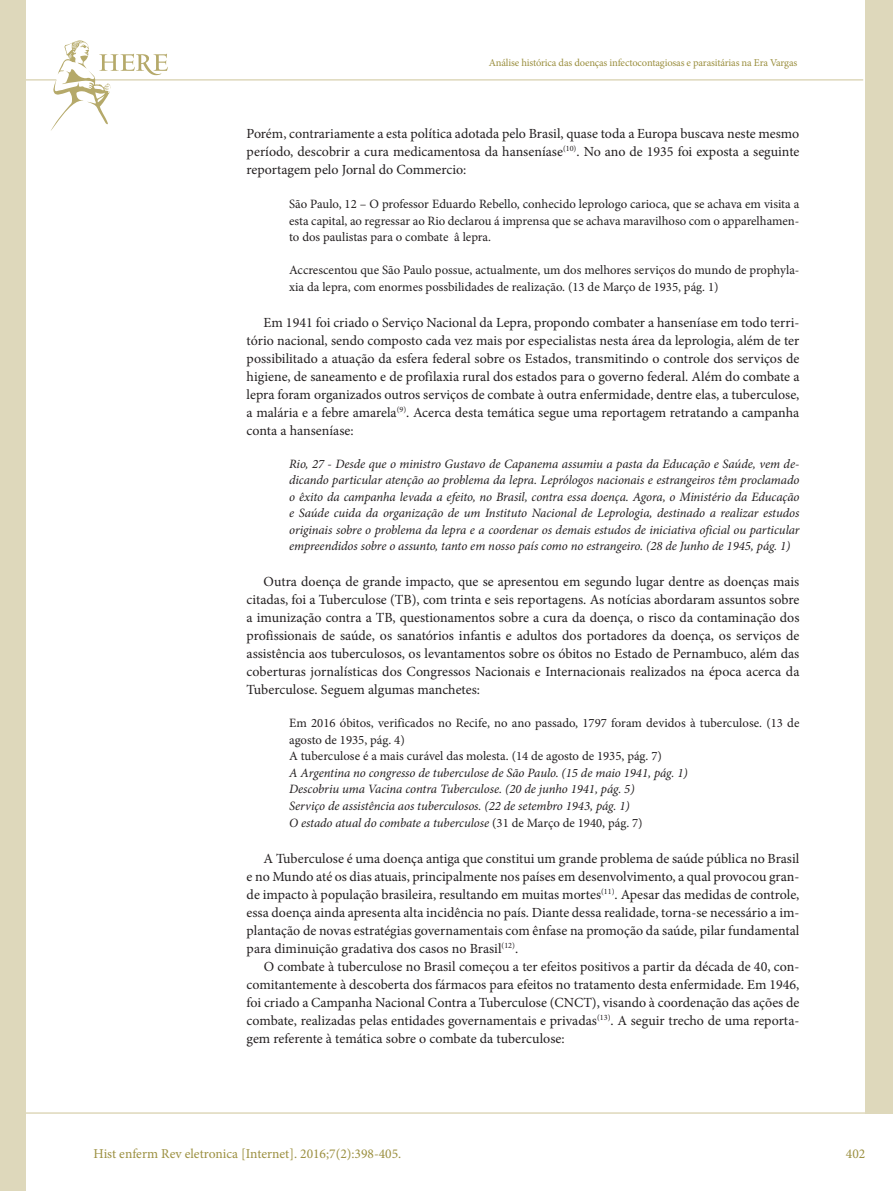
<style>
.page{position:relative;width:893px;height:1191px;background:#fff}
.page>*{position:absolute;margin:0;border:0;box-sizing:border-box;transform-origin:0 0}
.t1{font:13.95px/18px "Minion Pro";color:#231f20;text-align:justify}
.t2{font:13.5px "Minion Pro";color:#9b8f3f}
.t3{font:italic 12.75px/16.5px "Minion Pro";letter-spacing:-.005em;color:#231f20;text-align:justify}
.t4{font:12.75px/16.5px "Minion Pro";color:#231f20}
.t5{font:10.5px "Minion Pro";letter-spacing:-.015em;color:#9b8f3f}
.s1{font-style:normal}
</style>
<div class="page">
<hr style="left:0;top:1112px;width:893px;height:1px;background:#ded8bb">
<hr style="left:0;top:79px;width:863px;height:2px;background:#ded8bb">
<div style="left:865px;top:0;width:28px;height:1113px;background:#ded8bb"></div>
<div style="left:0;top:0;width:26px;height:1191px;background:#ded8bb"></div>
<svg style="left:50px;top:40px;width:118px;height:91px"></svg>
<p class="t5" style="left:489px;top:56px;width:310px">Análise histórica das doenças infectocontagiosas e parasitárias na Era Vargas</p>
<p class="t1" style="left:247px;top:124px;width:554px">Porém, contrariamente a esta política adotada pelo Brasil, quase toda a Europa buscava neste mesmo período, descobrir a cura medicamentosa da hanseníase<sup>(10)</sup>. No ano de 1935 foi exposta a seguinte reportagem pelo Jornal do Commercio:</p>
<p class="t4" style="left:289px;top:196px;width:512px;text-align:justify">São Paulo, 12 – O professor Eduardo Rebello, conhecido leprologo carioca, que se achava em visita a esta capital, ao regressar ao Rio declarou á imprensa que se achava maravilhoso com o apparelhamen&shy;to dos paulistas para o combate â lepra.</p>
<p class="t4" style="left:289px;top:262px;width:512px">Accrescentou que São Paulo possue, actualmente, um dos melhores serviços do mundo de prophyla&shy;xia da lepra, com enormes possbilidades de realização. (13 de Março de 1935, pág. 1)</p>
<p class="t1" style="left:247px;top:313px;width:554px;text-indent:17px">Em 1941 foi criado o Serviço Nacional da Lepra, propondo combater a hanseníase em todo terri&shy;tório nacional, sendo composto cada vez mais por especialistas nesta área da leprologia, além de ter possibilitado a atuação da esfera federal sobre os Estados, transmitindo o controle dos serviços de higiene, de saneamento e de profilaxia rural dos estados para o governo federal. Além do combate a lepra foram organizados outros serviços de combate à outra enfermidade, dentre elas, a tuberculose, a malária e a febre amarela<sup>(9)</sup>. Acerca desta temática segue uma reportagem retratando a campanha conta a hanseníase:</p>
<p class="t3" style="left:289px;top:455px;width:512px">Rio, 27 - Desde que o ministro Gustavo de Capanema assumiu a pasta da Educação e Saúde, vem de&shy;dicando particular atenção ao problema da lepra. Leprólogos nacionais e estrangeiros têm proclamado o êxito da campanha levada a efeito, no Brasil, contra essa doença. Agora, o Ministério da Educação e Saúde cuida da organização de um Instituto Nacional de Leprologia, destinado a realizar estudos originais sobre o problema da lepra e a coordenar os demais estudos de iniciativa oficial ou particular empreendidos sobre o assunto, tanto em nosso país como no estrangeiro. (28 de Junho de 1945, pág. 1)</p>
<p class="t1" style="left:247px;top:573px;width:554px;text-indent:17px">Outra doença de grande impacto, que se apresentou em segundo lugar dentre as doenças mais citadas, foi a Tuberculose (TB), com trinta e seis reportagens. As notícias abordaram assuntos sobre a imunização contra a TB, questionamentos sobre a cura da doença, o risco da contaminação dos profissionais de saúde, os sanatórios infantis e adultos dos portadores da doença, os serviços de assistência aos tuberculosos, os levantamentos sobre os óbitos no Estado de Pernambuco, além das coberturas jornalísticas dos Congressos Nacionais e Internacionais realizados na época acerca da Tuberculose. Seguem algumas manchetes:</p>
<p class="t4" style="left:289px;top:715px;width:512px">Em 2016 óbitos, verificados no Recife, no ano passado, 1797 foram devidos à tuberculose. (13 de agosto de 1935, pág. 4)<br>A tuberculose é a mais curável das molesta. (14 de agosto de 1935, pág. 7)</p>
<p class="t3" style="left:289px;top:764px;width:400px;text-align:left">A Argentina no congresso de tuberculose de São Paulo. (15 de maio 1941, pág. 1)<br>Descobriu uma Vacina contra Tuberculose. (20 de junho 1941, pág. 5)<br>Serviço de assistência aos tuberculosos. (22 de setembro 1943, pág. 1)<br>O estado atual do combate a tuberculose <span class="s1">(31 de Março de 1940, pág. 7)</span></p>
<p class="t1" style="left:247px;top:849px;width:554px;text-indent:17px">A Tuberculose é uma doença antiga que constitui um grande problema de saúde pública no Brasil e no Mundo até os dias atuais, principalmente nos países em desenvolvimento, a qual provocou gran&shy;de impacto à população brasileira, resultando em muitas mortes<sup>(11)</sup>. Apesar das medidas de controle, essa doença ainda apresenta alta incidência no país. Diante dessa realidade, torna-se necessário a im&shy;plantação de novas estratégias governamentais com ênfase na promoção da saúde, pilar fundamental para diminuição gradativa dos casos no Brasil<sup>(12)</sup>.</p>
<p class="t1" style="left:247px;top:957px;width:554px;text-indent:17px">O combate à tuberculose no Brasil começou a ter efeitos positivos a partir da década de 40, con&shy;comitantemente à descoberta dos fármacos para efeitos no tratamento desta enfermidade. Em 1946, foi criado a Campanha Nacional Contra a Tuberculose (CNCT), visando à coordenação das ações de combate, realizadas pelas entidades governamentais e privadas<sup>(13)</sup>. A seguir trecho de uma reporta&shy;gem referente à temática sobre o combate da tuberculose:</p>
<p class="t2" style="left:94px;top:1144px;width:309px">Hist enferm Rev eletronica [Internet]. 2016;7(2):398-405.</p>
<p class="t2" style="left:846px;top:1144px;width:21px">402</p>
</div>
